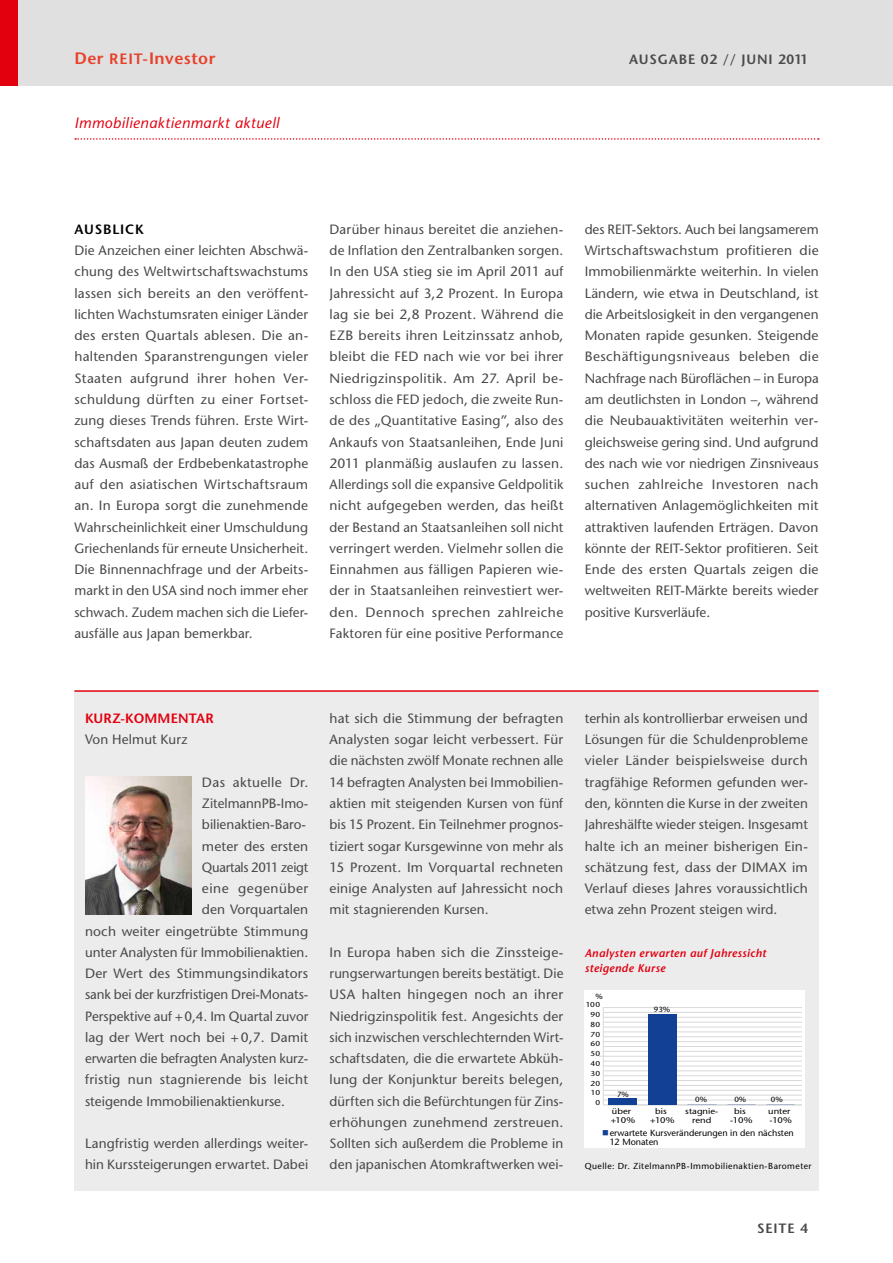
<style>
.page{position:relative;width:893px;height:1263px;background:#fff}
.page>*{position:absolute;margin:0;border:0;box-sizing:border-box;transform-origin:0 0}
.t1{font:600 16.5px "Stone Sans Std";color:#e7402a}
.t2{font:italic 500 15px "Stone Sans Std";letter-spacing:.03em;color:#e2000f}
.t3{font:500 13.5px/21.3px "Stone Sans Std";letter-spacing:.005em;color:#494948;text-align:justify}
.t4{font:600 13.5px "Stone Sans Std";letter-spacing:.06em;color:#494948}
.t5{font:500 13.5px "Stone Sans Std";letter-spacing:-.02em;color:#494948}
.t6{font:600 13.5px "Stone Sans Std";letter-spacing:.015em;color:#e2000f}
.t7{font:500 13.5px "Stone Sans Std";letter-spacing:.025em;color:#494948}
.t8{font:500 13.5px "Stone Sans Std";letter-spacing:.035em;color:#494948}
.t9{font:600 13.5px "Stone Sans Std";letter-spacing:.06em;color:#000}
.t10{font:italic 600 11.25px/14.9px "Stone Sans Std";letter-spacing:.03em;color:#e2000f}
.t11{font:500 9px/9px "Stone Sans Std";color:#000}
.t12{font:500 8.7px "Stone Sans Std";letter-spacing:.05em;color:#000}
.t13{font:500 8.25px/9px "Stone Sans Std";color:#000;text-align:center;scale:1.15 1}
.t14{font:500 7.5px "Stone Sans Std";color:#000;scale:1.06 1}
.t15{font:500 7.2px "Stone Sans Std";color:#000;scale:1.15 1}
.s1{font-size:15px}
.s2{color:#114094}
</style>
<div class="page">
<div style="left:0;top:0;width:893px;height:85px;background:#e0e0e1"></div>
<div style="left:0;top:0;width:17px;height:85px;background:#e2000f"></div>
<svg style="left:75px;top:138px;width:744px;height:2px"></svg>
<div style="left:74px;top:691px;width:745px;height:500px;background:#ececec"></div>
<hr style="left:74px;top:690px;width:745px;height:2px;background:#e2000f">
<div style="left:585px;top:990px;width:220px;height:158px;background:#fff"></div>
<hr style="left:607px;top:1105px;width:195px;height:1px;background:#d9d9da">
<hr style="left:603px;top:1007px;width:1px;height:98px;background:#d9d9da">
<hr style="left:603px;top:1104px;width:199px;height:1px;background:#d9d9da">
<hr style="left:603px;top:1095px;width:199px;height:1px;background:#d9d9da">
<hr style="left:603px;top:1085px;width:199px;height:1px;background:#d9d9da">
<hr style="left:603px;top:1075px;width:199px;height:1px;background:#d9d9da">
<hr style="left:603px;top:1066px;width:199px;height:1px;background:#d9d9da">
<hr style="left:599px;top:1056px;width:203px;height:1px;background:#d9d9da">
<hr style="left:603px;top:1046px;width:199px;height:1px;background:#d9d9da">
<hr style="left:603px;top:1036px;width:199px;height:1px;background:#d9d9da">
<hr style="left:603px;top:1027px;width:199px;height:1px;background:#d9d9da">
<hr style="left:603px;top:1017px;width:199px;height:1px;background:#d9d9da">
<hr style="left:603px;top:1007px;width:199px;height:1px;background:#d9d9da">
<hr style="left:603px;top:1100px;width:199px;height:1px;background:#d9d9da">
<hr style="left:603px;top:1090px;width:199px;height:1px;background:#d9d9da">
<hr style="left:603px;top:1080px;width:199px;height:1px;background:#d9d9da">
<hr style="left:603px;top:1070px;width:199px;height:1px;background:#d9d9da">
<hr style="left:603px;top:1061px;width:199px;height:1px;background:#d9d9da">
<hr style="left:603px;top:1051px;width:199px;height:1px;background:#d9d9da">
<hr style="left:603px;top:1041px;width:199px;height:1px;background:#d9d9da">
<hr style="left:603px;top:1031px;width:199px;height:1px;background:#d9d9da">
<hr style="left:603px;top:1022px;width:199px;height:1px;background:#d9d9da">
<hr style="left:603px;top:1012px;width:199px;height:1px;background:#d9d9da">
<div style="left:609px;top:1098px;width:28px;height:7px;background:#114094"></div>
<div style="left:648px;top:1014px;width:29px;height:91px;background:#114094"></div>
<img style="left:85px;top:776px;width:106px;height:138px">
<p class="t1" style="left:74px;top:48px;width:143px">DER <span class="s1">REIT</span>-I NVESTOR</p>
<p class="t4" style="left:629px;top:51px;width:180px">AUSGABE 02 // JUNI 2011</p>
<p class="t2" style="left:74px;top:113px;width:206px">Immobilienaktienmarkt aktuell</p>
<p class="t9" style="left:74px;top:221px;width:71px">AUSBLICK</p>
<p class="t3" style="left:74px;top:240px;width:235px">Die Anzeichen einer leichten Abschwä&shy;chung des Weltwirtschaftswachstums lassen sich bereits an den veröffent&shy;lichten Wachstumsraten einiger Länder des ersten Quartals ablesen. Die an&shy;haltenden Sparanstrengungen vieler Staaten aufgrund ihrer hohen Ver&shy;schuldung dürften zu einer Fortset&shy;zung dieses Trends führen. Erste Wirt&shy;schaftsdaten aus Japan deuten zudem das Ausmaß der Erdbebenkatastrophe auf den asiatischen Wirtschaftsraum an. In Europa sorgt die zunehmende Wahrscheinlichkeit einer Umschuldung Griechenlands für erneute Unsicherheit.<br>Die Binnennachfrage und der Arbeits&shy;markt in den USA sind noch immer eher schwach. Zudem machen sich die Liefer&shy;ausfälle aus Japan bemerkbar.</p>
<p class="t3" style="left:330px;top:219px;width:235px">Darüber hinaus bereitet die anziehen&shy;de Inflation den Zentralbanken sorgen.<br>In den USA stieg sie im April 2011 auf Jahressicht auf 3,2 Prozent. In Europa lag sie bei 2,8 Prozent. Während die EZB bereits ihren Leitzinssatz anhob, bleibt die FED nach wie vor bei ihrer Niedrigzinspolitik. Am 27. April be&shy;schloss die FED jedoch, die zweite Run&shy;de des „Quantitative Easing”, also des Ankaufs von Staatsanleihen, Ende Juni 2011 planmäßig auslaufen zu lassen.<br>Allerdings soll die expansive Geldpolitik nicht aufgegeben werden, das heißt der Bestand an Staatsanleihen soll nicht verringert werden. Vielmehr sollen die Einnahmen aus fälligen Papieren wie&shy;der in Staatsanleihen reinvestiert wer&shy;den. Dennoch sprechen zahlreiche Faktoren für eine positive Performance</p>
<p class="t3" style="left:585px;top:219px;width:236px">des REIT-Sektors. Auch bei langsamerem Wirtschaftswachstum profitieren die Immobilienmärkte weiterhin. In vielen Ländern, wie etwa in Deutschland, ist die Arbeitslosigkeit in den vergangenen Monaten rapide gesunken. Steigende Beschäftigungsniveaus beleben die Nachfrage nach Büroflächen – in Europa am deutlichsten in London –, während die Neubauaktivitäten weiterhin ver&shy;gleichsweise gering sind. Und aufgrund des nach wie vor niedrigen Zinsniveaus suchen zahlreiche Investoren nach alternativen Anlagemöglichkeiten mit attraktiven laufenden Erträgen. Davon könnte der REIT-Sektor profitieren. Seit Ende des ersten Quartals zeigen die weltweiten REIT-Märkte bereits wieder positive Kursverläufe.</p>
<p class="t6" style="left:85px;top:710px;width:130px">KURZ-KOMMENTAR</p>
<p class="t3" style="left:85px;top:729px;width:104px">Von Helmut Kurz</p>
<p class="t7" style="left:202px;top:774px;width:108px">Das aktuelle Dr.</p>
<p class="t3" style="left:202px;top:793px;width:108px">ZitelmannPB-Imo-</p>
<p class="t3" style="left:202px;top:814px;width:106px">bilienaktien-Baro-</p>
<p class="t3" style="left:202px;top:835px;width:108px">meter des ersten</p>
<p class="t5" style="left:202px;top:859px;width:108px">Quartals 2011 zeigt</p>
<p class="t8" style="left:202px;top:880px;width:108px">eine gegenüber</p>
<p class="t3" style="left:202px;top:899px;width:108px">den Vorquartalen</p>
<p class="t3" style="left:85px;top:920px;width:225px">noch weiter eingetrübte Stimmung</p>
<p class="t3" style="left:85px;top:941px;width:225px">unter Analysten für Immobilienaktien.</p>
<p class="t3" style="left:85px;top:963px;width:225px">Der Wert des Stimmungsindikators</p>
<p class="t3" style="left:85px;top:984px;width:225px">sank bei der kurzfristigen Drei-Monats-</p>
<p class="t3" style="left:85px;top:1005px;width:225px">Perspektive auf +0,4. Im Quartal zuvor</p>
<p class="t3" style="left:85px;top:1026px;width:225px">lag der Wert noch bei +0,7. Damit</p>
<p class="t3" style="left:85px;top:1048px;width:225px">erwarten die befragten Analysten kurz-</p>
<p class="t3" style="left:85px;top:1069px;width:225px">fristig nun stagnierende bis leicht</p>
<p class="t3" style="left:85px;top:1090px;width:201px">steigende Immobilienaktienkurse.</p>
<p class="t3" style="left:85px;top:1133px;width:225px">Langfristig werden allerdings weiter&shy;hin Kurssteigerungen erwartet. Dabei</p>
<p class="t3" style="left:330px;top:708px;width:235px">hat sich die Stimmung der befragten Analysten sogar leicht verbessert. Für die nächsten zwölf Monate rechnen alle 14 befragten Analysten bei Immobilien&shy;aktien mit steigenden Kursen von fünf bis 15 Prozent. Ein Teilnehmer prognos&shy;tiziert sogar Kursgewinne von mehr als 15 Prozent. Im Vorquartal rechneten einige Analysten auf Jahressicht noch mit stagnierenden Kursen.</p>
<p class="t3" style="left:330px;top:941px;width:235px">In Europa haben sich die Zinssteige&shy;rungserwartungen bereits bestätigt. Die USA halten hingegen noch an ihrer Niedrigzinspolitik fest. Angesichts der sich inzwischen verschlechternden Wirt&shy;schaftsdaten, die die erwartete Abküh&shy;lung der Konjunktur bereits belegen, dürften sich die Befürchtungen für Zins&shy;erhöhungen zunehmend zerstreuen.<br>Sollten sich außerdem die Probleme in den japanischen Atomkraftwerken wei-</p>
<p class="t3" style="left:585px;top:708px;width:225px">terhin als kontrollierbar erweisen und Lösungen für die Schuldenprobleme vieler Länder beispielsweise durch tragfähige Reformen gefunden wer&shy;den, könnten die Kurse in der zweiten Jahreshälfte wieder steigen. Insgesamt halte ich an meiner bisherigen Ein&shy;schätzung fest, dass der DIMAX im Verlauf dieses Jahres voraussichtlich etwa zehn Prozent steigen wird.</p>
<p class="t10" style="left:585px;top:945px;width:183px">Analysten erwarten auf Jahressicht steigende Kurse</p>
<p class="t14" style="left:595px;top:992px;width:8px">%</p>
<p class="t15" style="left:586px;top:1000px;width:14px">100</p>
<p class="t15" style="left:591px;top:1010px;width:10px">90</p>
<p class="t15" style="left:591px;top:1020px;width:10px">80</p>
<p class="t15" style="left:591px;top:1030px;width:10px">70</p>
<p class="t15" style="left:591px;top:1039px;width:10px">60</p>
<p class="t15" style="left:591px;top:1049px;width:10px">50</p>
<p class="t15" style="left:591px;top:1059px;width:10px">40</p>
<p class="t15" style="left:591px;top:1069px;width:10px">30</p>
<p class="t15" style="left:591px;top:1079px;width:10px">20</p>
<p class="t15" style="left:591px;top:1088px;width:10px">10</p>
<p class="t15" style="left:595px;top:1098px;width:6px">0</p>
<p class="t14" style="left:617px;top:1089px;width:13px">7%</p>
<p class="t13" style="left:611px;top:1106px;width:23px;text-align:left">über +10%</p>
<p class="t14" style="left:654px;top:1005px;width:17px">93%</p>
<p class="t13" style="left:650px;top:1106px;width:23px">bis +10%</p>
<p class="t14" style="left:695px;top:1095px;width:13px">0%</p>
<p class="t13" style="left:685px;top:1106px;width:30px">stagnie&shy;rend</p>
<p class="t14" style="left:734px;top:1095px;width:13px">0%</p>
<p class="t14" style="left:771px;top:1095px;width:13px">0%</p>
<p class="t13" style="left:730px;top:1106px;width:21px">bis -10%</p>
<p class="t13" style="left:768px;top:1106px;width:22px;text-align:left">unter -10%</p>
<p class="t11" style="left:610px;top:1129px;width:185px;text-indent:-8px"><span class="s2">■</span>erwartete Kursveränderungen in den nächsten<br>12 Monaten</p>
<p class="t12" style="left:585px;top:1161px;width:228px">Quelle: Dr. ZitelmannPB-Immobilienaktien-Barometer</p>
<p class="t4" style="left:757px;top:1220px;width:52px">SEITE 4</p>
</div>
